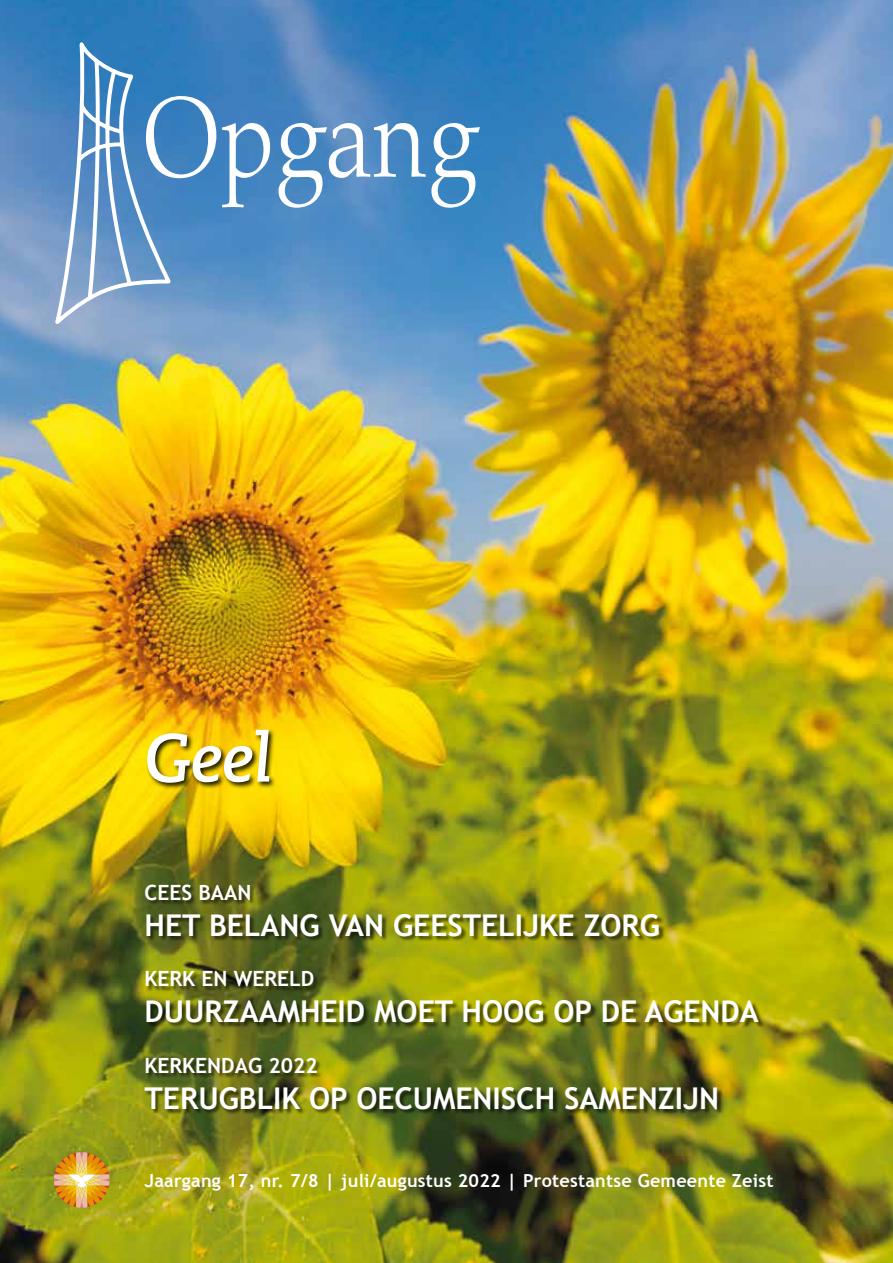
<style>
.page{position:relative;width:893px;height:1263px;background:#fff}
.page>*{position:absolute;margin:0;border:0;box-sizing:border-box;transform-origin:0 0}
.t1{font:italic 700 67.5px "Caecilia LT Pro 76";color:#fff}
.t2{font:700 30px "Trebuchet MS";color:#fff}
.t3{font:700 21px "Trebuchet MS";color:#fff}
.t4{font:700 18px "Trebuchet MS";letter-spacing:.015em;color:#fff}
</style>
<div class="page">
<img style="left:0;top:0;width:893px;height:1263px">
<div style="left:145px;top:885px;width:620px;height:230px;background:#000;opacity:.6"></div>
<svg style="left:54px;top:1152px;width:56px;height:56px;background:#d4a53f"></svg>
<div style="left:146px;top:729px;width:131px;height:61px;background:#000;opacity:.9"></div>
<svg style="left:55px;top:42px;width:161px;height:282px;background:#6699c9"></svg>
<svg style="left:222px;top:123px;width:48px;height:84px"></svg>
<svg style="left:279px;top:123px;width:201px;height:85px"></svg>
<h1 class="t1" style="left:145px;top:714px;width:129px">Geel</h1>
<p class="t3" style="left:145px;top:879px;width:108px">CEES BAAN</p>
<p class="t2" style="left:145px;top:906px;width:517px">HET BELANG VAN GEESTELIJKE ZORG</p>
<p class="t3" style="left:145px;top:966px;width:171px">KERK EN WERELD</p>
<p class="t2" style="left:145px;top:993px;width:616px">DUURZAAMHEID MOET HOOG OP DE AGENDA</p>
<p class="t3" style="left:145px;top:1052px;width:175px">KERKENDAG 2022</p>
<p class="t2" style="left:145px;top:1079px;width:576px">TERUGBLIK OP OECUMENISCH SAMENZIJN</p>
<p class="t4" style="left:145px;top:1169px;width:630px">Jaargang 17, nr. 7/8 | juli/augustus 2022 | Protestantse Gemeente Zeist</p>
</div>
